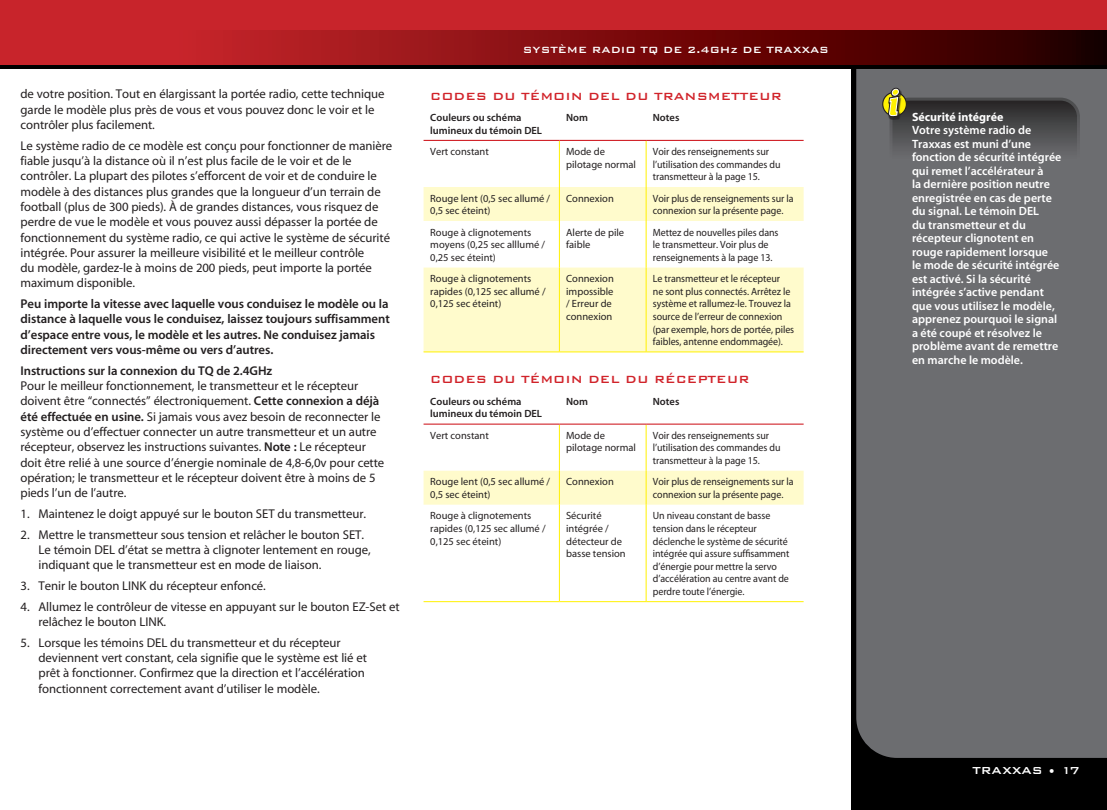
<style>
.page{position:relative;width:1107px;height:810px;background:#fff}
.page>*{position:absolute;margin:0;border:0;box-sizing:border-box;transform-origin:0 0}
.t1{font:13.8px "Bank Gothic Medium BT";color:#d1232a}
.t2{font:13.5px "Bank Gothic Medium BT";color:#fff}
.t3{font:12.75px/15.3px "Myriad";letter-spacing:-.005em;color:#231f20}
.t4{font:600 12.75px/15.3px "Myriad";letter-spacing:-.005em;color:#231f20}
.t5{font:600 12px/13.5px "Myriad";color:#fff}
.t6{font:12px "Bank Gothic Medium BT";color:#fff}
.t7{font:700 12px "Myriad";color:#fff}
.t8{font:10.5px/12.6px "Myriad";letter-spacing:-.005em;color:#231f20;scale:.95 1}
.t9{font:10.5px/12.6px "Myriad";letter-spacing:-.005em;color:#231f20}
.t10{font:600 10.5px/12.6px "Myriad";color:#231f20}
.s1{font-weight:600}
.s2{font-size:13.5px}
</style>
<div class="page">
<div style="left:851px;top:12px;width:256px;height:798px;background:#000"></div>
<div style="left:856px;top:69px;width:251px;height:689px;background:#6c6d70"></div>
<div style="left:0;top:0;width:1107px;height:69px;background:#000"></div>
<div style="left:0;top:0;width:1107px;height:50px;background:#c8242b"></div>
<svg style="left:0;top:31px;width:1107px;height:34px;background:#841013"></svg>
<div style="left:890px;top:98px;width:190px;height:84px;border:3px solid #fff;border-radius:18px"></div>
<svg style="left:883px;top:92px;width:23px;height:24px"></svg>
<div style="left:882px;top:92px;width:25px;height:25px;border:1px solid #231f20;border-radius:50%"></div>
<div style="left:888px;top:89px;width:14px;height:31px;background:#231f20;opacity:.75"></div>
<div style="left:891px;top:88px;width:9px;height:9px;border:3px solid #231f20;border-radius:50%"></div>
<div style="left:892px;top:89px;width:7px;height:6px;background:#fff101;border-radius:50%"></div>
<div style="left:892px;top:89px;width:7px;height:7px;border:1px solid #fff;border-radius:50%"></div>
<svg style="left:887px;top:94px;width:191px;height:86px;background:#575756"></svg>
<div style="left:424px;top:187px;width:380px;height:34px;background:#fffbcc"></div>
<div style="left:424px;top:268px;width:380px;height:84px;background:#fffbcc"></div>
<div style="left:424px;top:471px;width:380px;height:34px;background:#fffbcc"></div>
<hr style="left:559px;top:141px;width:1px;height:46px;background:#fff101">
<hr style="left:646px;top:141px;width:1px;height:46px;background:#fff101">
<hr style="left:559px;top:187px;width:1px;height:34px;background:#fff101">
<hr style="left:646px;top:187px;width:1px;height:34px;background:#fff101">
<hr style="left:559px;top:221px;width:1px;height:47px;background:#fff101">
<hr style="left:646px;top:221px;width:1px;height:47px;background:#fff101">
<hr style="left:559px;top:268px;width:1px;height:84px;background:#fff101">
<hr style="left:646px;top:268px;width:1px;height:84px;background:#fff101">
<hr style="left:424px;top:352px;width:135px;height:1px;background:#fff101">
<hr style="left:559px;top:352px;width:87px;height:1px;background:#fff101">
<hr style="left:646px;top:352px;width:158px;height:1px;background:#fff101">
<hr style="left:559px;top:425px;width:1px;height:46px;background:#fff101">
<hr style="left:646px;top:425px;width:1px;height:46px;background:#fff101">
<hr style="left:559px;top:471px;width:1px;height:34px;background:#fff101">
<hr style="left:646px;top:471px;width:1px;height:34px;background:#fff101">
<hr style="left:559px;top:505px;width:1px;height:96px;background:#fff101">
<hr style="left:646px;top:505px;width:1px;height:96px;background:#fff101">
<hr style="left:424px;top:601px;width:135px;height:1px;background:#fff101">
<hr style="left:559px;top:601px;width:87px;height:1px;background:#fff101">
<hr style="left:646px;top:601px;width:158px;height:1px;background:#fff101">
<hr style="left:424px;top:140px;width:135px;height:1px;background:#d1232a">
<hr style="left:559px;top:140px;width:87px;height:1px;background:#d1232a">
<hr style="left:646px;top:140px;width:158px;height:1px;background:#d1232a">
<hr style="left:424px;top:424px;width:135px;height:1px;background:#d1232a">
<hr style="left:559px;top:424px;width:87px;height:1px;background:#d1232a">
<hr style="left:646px;top:424px;width:158px;height:1px;background:#d1232a">
<p class="t3" style="left:21px;top:87px;width:365px">de votre position. Tout en élargissant la portée radio, cette technique garde le modèle plus près de vous et vous pouvez donc le voir et le contrôler plus facilement.</p>
<p class="t3" style="left:21px;top:138px;width:373px">Le système radio de ce modèle est conçu pour fonctionner de manière fiable jusqu’à la distance où il n’est plus facile de le voir et de le contrôler. La plupart des pilotes s’efforcent de voir et de conduire le modèle à des distances plus grandes que la longueur d’un terrain de football (plus de 300 pieds). À de grandes distances, vous risquez de perdre de vue le modèle et vous pouvez aussi dépasser la portée de fonctionnement du système radio, ce qui active le système de sécurité intégrée. Pour assurer la meilleure visibilité et le meilleur contrôle<br>du modèle, gardez-le à moins de 200 pieds, peut importe la portée maximum disponible.</p>
<p class="t4" style="left:21px;top:297px;width:371px">Peu importe la vitesse avec laquelle vous conduisez le modèle ou la distance à laquelle vous le conduisez, laissez toujours suffisamment d’espace entre vous, le modèle et les autres. Ne conduisez jamais directement vers vous-même ou vers d’autres.</p>
<p class="t4" style="left:21px;top:363px;width:253px">Instructions sur la connexion du TQ de 2.4GHz</p>
<p class="t3" style="left:21px;top:379px;width:365px">Pour le meilleur fonctionnement, le transmetteur et le récepteur doivent être “connectés” électroniquement. <span class="s1">Cette connexion a déjà été effectuée en usine.</span> Si jamais vous avez besoin de reconnecter le système ou d’effectuer connecter un autre transmetteur et un autre récepteur, observez les instructions suivantes. <span class="s1">Note :</span> Le récepteur doit être relié à une source d’énergie nominale de 4,8-6,0v pour cette opération; le transmetteur et le récepteur doivent être à moins de 5 pieds l’un de l’autre.</p>
<p class="t3" style="left:21px;top:506px;width:347px">1. Maintenez le doigt appuyé sur le bouton SET du transmetteur.</p>
<p class="t3" style="left:39px;top:527px;width:334px;text-indent:-18px">2. Mettre le transmetteur sous tension et relâcher le bouton SET.<br>Le témoin DEL d’état se mettra à clignoter lentement en rouge, indiquant que le transmetteur est en mode de liaison.</p>
<p class="t3" style="left:21px;top:578px;width:247px">3. Tenir le bouton LINK du récepteur enfoncé.</p>
<p class="t3" style="left:39px;top:599px;width:363px;text-indent:-18px">4. Allumez le contrôleur de vitesse en appuyant sur le bouton EZ-Set et relâchez le bouton LINK.</p>
<p class="t3" style="left:39px;top:635px;width:330px;text-indent:-18px">5. Lorsque les témoins DEL du transmetteur et du récepteur deviennent vert constant, cela signifie que le système est lié et prêt à fonctionner. Confirmez que la direction et l’accélération fonctionnent correctement avant d’utiliser le modèle<span class="s2">.</span></p>
<p class="t6" style="left:523px;top:44px;width:308px">SYSTÈME RADIO TQ DE 2.4GHz DE TRAXXAS</p>
<p class="t1" style="left:430px;top:89px;width:353px">CODES DU TÉMOIN DEL DU TRANSMETTEUR</p>
<p class="t10" style="left:430px;top:112px;width:113px">Couleurs ou schéma lumineux du témoin DEL</p>
<p class="t10" style="left:566px;top:112px;width:23px">Nom</p>
<p class="t10" style="left:653px;top:112px;width:28px">Notes</p>
<p class="t9" style="left:430px;top:146px;width:60px">Vert constant</p>
<p class="t9" style="left:566px;top:146px;width:71px">Mode de pilotage normal</p>
<p class="t8" style="left:653px;top:146px;width:136px">Voir des renseignements sur l’utilisation des commandes du transmetteur à la page 15.</p>
<p class="t9" style="left:430px;top:192px;width:121px">Rouge lent (0,5 sec allumé /<br>0,5 sec éteint)</p>
<p class="t9" style="left:566px;top:192px;width:49px">Connexion</p>
<p class="t8" style="left:653px;top:192px;width:150px">Voir plus de renseignements sur la connexion sur la présente page.</p>
<p class="t9" style="left:430px;top:226px;width:116px">Rouge à clignotements moyens (0,25 sec alllumé /<br>0,25 sec éteint)</p>
<p class="t9" style="left:566px;top:226px;width:60px">Alerte de pile faible</p>
<p class="t8" style="left:653px;top:226px;width:134px">Mettez de nouvelles piles dans le transmetteur. Voir plus de renseignements à la page 13.</p>
<p class="t9" style="left:430px;top:273px;width:117px">Rouge à clignotements rapides (0,125 sec allumé /<br>0,125 sec éteint)</p>
<p class="t9" style="left:566px;top:273px;width:49px">Connexion impossible / Erreur de connexion</p>
<p class="t8" style="left:653px;top:273px;width:150px">Le transmetteur et le récepteur<br>ne sont plus connectés. Arrêtez le système et rallumez-le. Trouvez la source de l’erreur de connexion (par exemple, hors de portée, piles faibles, antenne endommagée).</p>
<p class="t1" style="left:430px;top:372px;width:321px">CODES DU TÉMOIN DEL DU RÉCEPTEUR</p>
<p class="t10" style="left:430px;top:395px;width:113px">Couleurs ou schéma lumineux du témoin DEL</p>
<p class="t10" style="left:566px;top:395px;width:23px">Nom</p>
<p class="t10" style="left:653px;top:395px;width:28px">Notes</p>
<p class="t9" style="left:430px;top:429px;width:60px">Vert constant</p>
<p class="t9" style="left:566px;top:429px;width:71px">Mode de pilotage normal</p>
<p class="t8" style="left:653px;top:429px;width:136px">Voir des renseignements sur l’utilisation des commandes du transmetteur à la page 15.</p>
<p class="t9" style="left:430px;top:476px;width:121px">Rouge lent (0,5 sec allumé /<br>0,5 sec éteint)</p>
<p class="t9" style="left:566px;top:476px;width:49px">Connexion</p>
<p class="t8" style="left:653px;top:476px;width:150px">Voir plus de renseignements sur la connexion sur la présente page.</p>
<p class="t9" style="left:430px;top:510px;width:117px">Rouge à clignotements rapides (0,125 sec allumé /<br>0,125 sec éteint)</p>
<p class="t9" style="left:566px;top:510px;width:61px">Sécurité intégrée / détecteur de basse tension</p>
<p class="t8" style="left:653px;top:510px;width:145px">Un niveau constant de basse tension dans le récepteur déclenche le système de sécurité intégrée qui assure suffisamment d’énergie pour mettre la servo d’accélération au centre avant de perdre toute l’énergie.</p>
<p class="t7" style="left:912px;top:111px;width:93px">Sécurité intégrée</p>
<p class="t5" style="left:912px;top:124px;width:151px">Votre système radio de<br>Traxxas est muni d’une fonction de sécurité intégrée qui remet l’accélérateur à<br>la dernière position neutre enregistrée en cas de perte du signal. Le témoin DEL<br>du transmetteur et du récepteur clignotent en rouge rapidement lorsque<br>le mode de sécurité intégrée est activé. Si la sécurité intégrée s’active pendant que vous utilisez le modèle, apprenez pourquoi le signal a été coupé et résolvez le problème avant de remettre en marche le modèle.</p>
<p class="t2" style="left:972px;top:763px;width:109px">TRAXXAS • 17</p>
</div>
